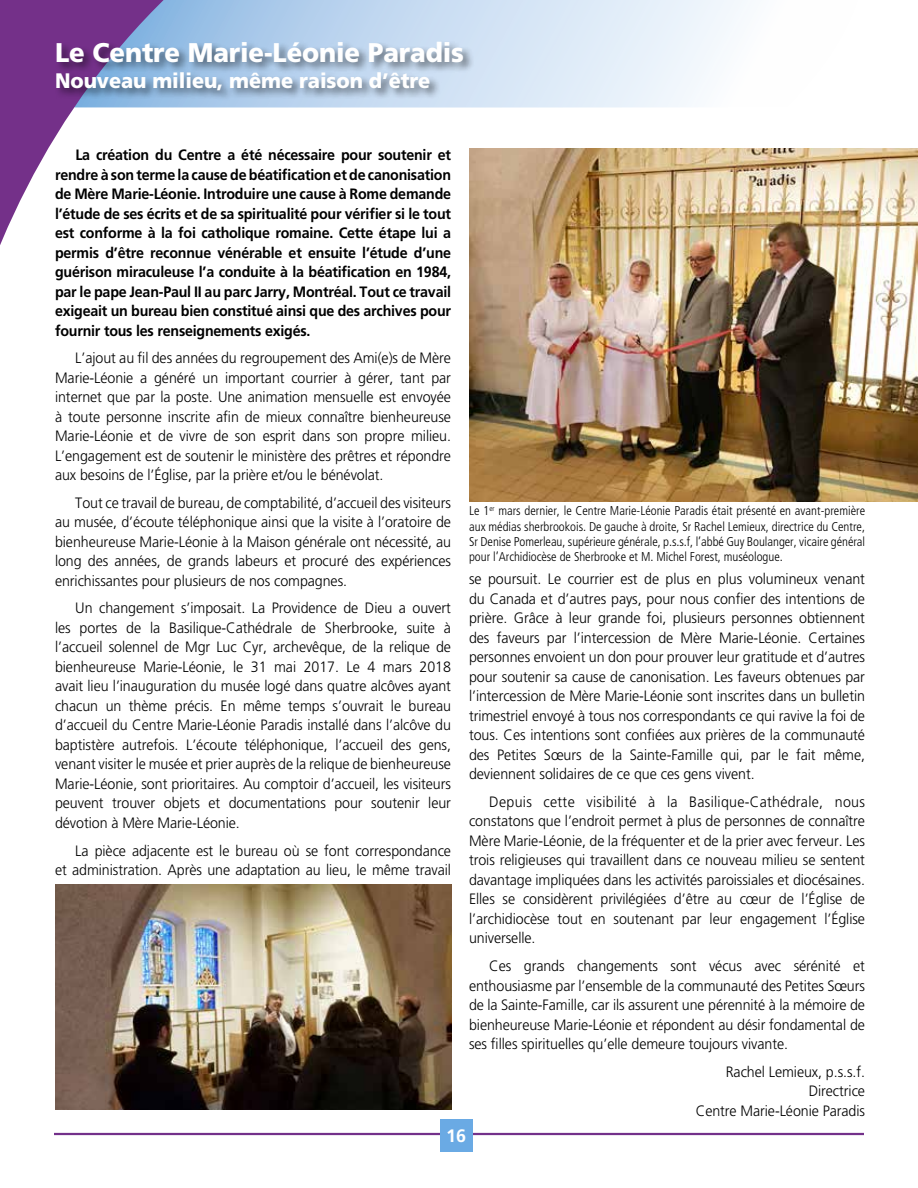
<style>
.page{position:relative;width:918px;height:1188px;background:#fff}
.page>*{position:absolute;margin:0;border:0;box-sizing:border-box;transform-origin:0 0}
.t1{font:900 27px "Frutiger";letter-spacing:-.005em;color:#fff;scale:.95 1}
.t2{font:900 21px "Frutiger";letter-spacing:-.005em;color:#fff;scale:.95 1}
.t3{font:700 18px "Frutiger";color:#fff}
.t4{font:300 15px/19.5px "Frutiger";letter-spacing:-.005em;color:#000;text-align:justify;scale:.95 1}
.t5{font:700 15px/19.5px "Frutiger";letter-spacing:-.015em;color:#000;text-align:justify;scale:.95 1}
.t6{font:300 condensed 12.75px/15.3px "Frutiger";letter-spacing:-.005em;color:#000;text-align:justify}
</style>
<div class="page">
<svg style="left:302px;top:0;width:444px;height:107px"></svg>
<svg style="left:0;top:0;width:302px;height:245px"></svg>
<hr style="left:54px;top:1133px;width:810px;height:2px;background:#73308a">
<div style="left:440px;top:1119px;width:32px;height:32px;background:#6aaae4"></div>
<div style="left:55px;top:39px;width:421px;height:63px;background:#000;opacity:.5"></div>
<img style="left:55px;top:885px;width:397px;height:225px">
<img style="left:469px;top:148px;width:449px;height:353px">
<h1 class="t1" style="left:55px;top:36px;width:432px">Le Centre Marie-Léonie Paradis</h1>
<h2 class="t2" style="left:55px;top:68px;width:397px">Nouveau milieu, même raison d’être</h2>
<p class="t5" style="left:55px;top:145px;width:418px;text-indent:20px">La création du Centre a été nécessaire pour soutenir et rendre à son terme la cause de béatification et de canonisation de Mère Marie-Léonie. Introduire une cause à Rome demande l’étude de ses écrits et de sa spiritualité pour vérifier si le tout est conforme à la foi catholique romaine. Cette étape lui a permis d’être reconnue vénérable et ensuite l’étude d’une guérison miraculeuse l’a conduite à la béatification en 1984, par le pape Jean-Paul II au parc Jarry, Montréal. Tout ce travail exigeait un bureau bien constitué ainsi que des archives pour fournir tous les renseignements exigés.</p>
<p class="t4" style="left:55px;top:348px;width:418px;text-indent:20px">L’ajout au fil des années du regroupement des Ami(e)s de Mère Marie-Léonie a généré un important courrier à gérer, tant par internet que par la poste. Une animation mensuelle est envoyée à toute personne inscrite afin de mieux connaître bienheureuse Marie-Léonie et de vivre de son esprit dans son propre milieu.<br>L’engagement est de soutenir le ministère des prêtres et répondre aux besoins de l’Église, par la prière et/ou le bénévolat.</p>
<p class="t4" style="left:55px;top:493px;width:418px;text-indent:20px">Tout ce travail de bureau, de comptabilité, d’accueil des visiteurs au musée, d’écoute téléphonique ainsi que la visite à l’oratoire de bienheureuse Marie-Léonie à la Maison générale ont nécessité, au long des années, de grands labeurs et procuré des expériences enrichissantes pour plusieurs de nos compagnes.</p>
<p class="t4" style="left:55px;top:599px;width:418px;text-indent:20px">Un changement s’imposait. La Providence de Dieu a ouvert les portes de la Basilique-Cathédrale de Sherbrooke, suite à l’accueil solennel de Mgr Luc Cyr, archevêque, de la relique de bienheureuse Marie-Léonie, le 31 mai 2017. Le 4 mars 2018 avait lieu l’inauguration du musée logé dans quatre alcôves ayant chacun un thème précis. En même temps s’ouvrait le bureau d’accueil du Centre Marie-Léonie Paradis installé dans l’alcôve du baptistère autrefois. L’écoute téléphonique, l’accueil des gens, venant visiter le musée et prier auprès de la relique de bienheureuse Marie-Léonie, sont prioritaires. Au comptoir d’accueil, les visiteurs peuvent trouver objets et documentations pour soutenir leur dévotion à Mère Marie-Léonie.</p>
<p class="t4" style="left:55px;top:841px;width:418px;text-align:right">La pièce adjacente est le bureau où se font correspondance<br>et administration. Après une adaptation au lieu, le même travail</p>
<p class="t6" style="left:469px;top:503px;width:398px">Le 1<sup>er</sup> mars dernier, le Centre Marie-Léonie Paradis était présenté en avant-première aux médias sherbrookois. De gauche à droite, Sr Rachel Lemieux, directrice du Centre, Sr Denise Pomerleau, supérieure générale, p.s.s.f, l’abbé Guy Boulanger, vicaire général pour l’Archidiocèse de Sherbrooke et M. Michel Forest, muséologue.</p>
<p class="t4" style="left:469px;top:569px;width:418px">se poursuit. Le courrier est de plus en plus volumineux venant du Canada et d’autres pays, pour nous confier des intentions de prière. Grâce à leur grande foi, plusieurs personnes obtiennent des faveurs par l’intercession de Mère Marie-Léonie. Certaines personnes envoient un don pour prouver leur gratitude et d’autres pour soutenir sa cause de canonisation. Les faveurs obtenues par l’intercession de Mère Marie-Léonie sont inscrites dans un bulletin trimestriel envoyé à tous nos correspondants ce qui ravive la foi de tous. Ces intentions sont confiées aux prières de la communauté des Petites Sœurs de la Sainte-Famille qui, par le fait même, deviennent solidaires de ce que ces gens vivent.</p>
<p class="t4" style="left:469px;top:792px;width:418px;text-indent:20px">Depuis cette visibilité à la Basilique-Cathédrale, nous constatons que l’endroit permet à plus de personnes de connaître Mère Marie-Léonie, de la fréquenter et de la prier avec ferveur. Les trois religieuses qui travaillent dans ce nouveau milieu se sentent davantage impliquées dans les activités paroissiales et diocésaines.<br>Elles se considèrent privilégiées d’être au cœur de l’Église de l’archidiocèse tout en soutenant par leur engagement l’Église universelle.</p>
<p class="t4" style="left:469px;top:956px;width:418px;text-indent:20px">Ces grands changements sont vécus avec sérénité et enthousiasme par l’ensemble de la communauté des Petites Sœurs de la Sainte-Famille, car ils assurent une pérennité à la mémoire de bienheureuse Marie-Léonie et répondent au désir fondamental de ses filles spirituelles qu’elle demeure toujours vivante.</p>
<p class="t4" style="left:696px;top:1062px;width:180px;text-align:right">Rachel Lemieux, p.s.s.f.<br>Directrice<br>Centre Marie-Léonie Paradis</p>
<p class="t3" style="left:446px;top:1125px;width:22px">16</p>
</div>
